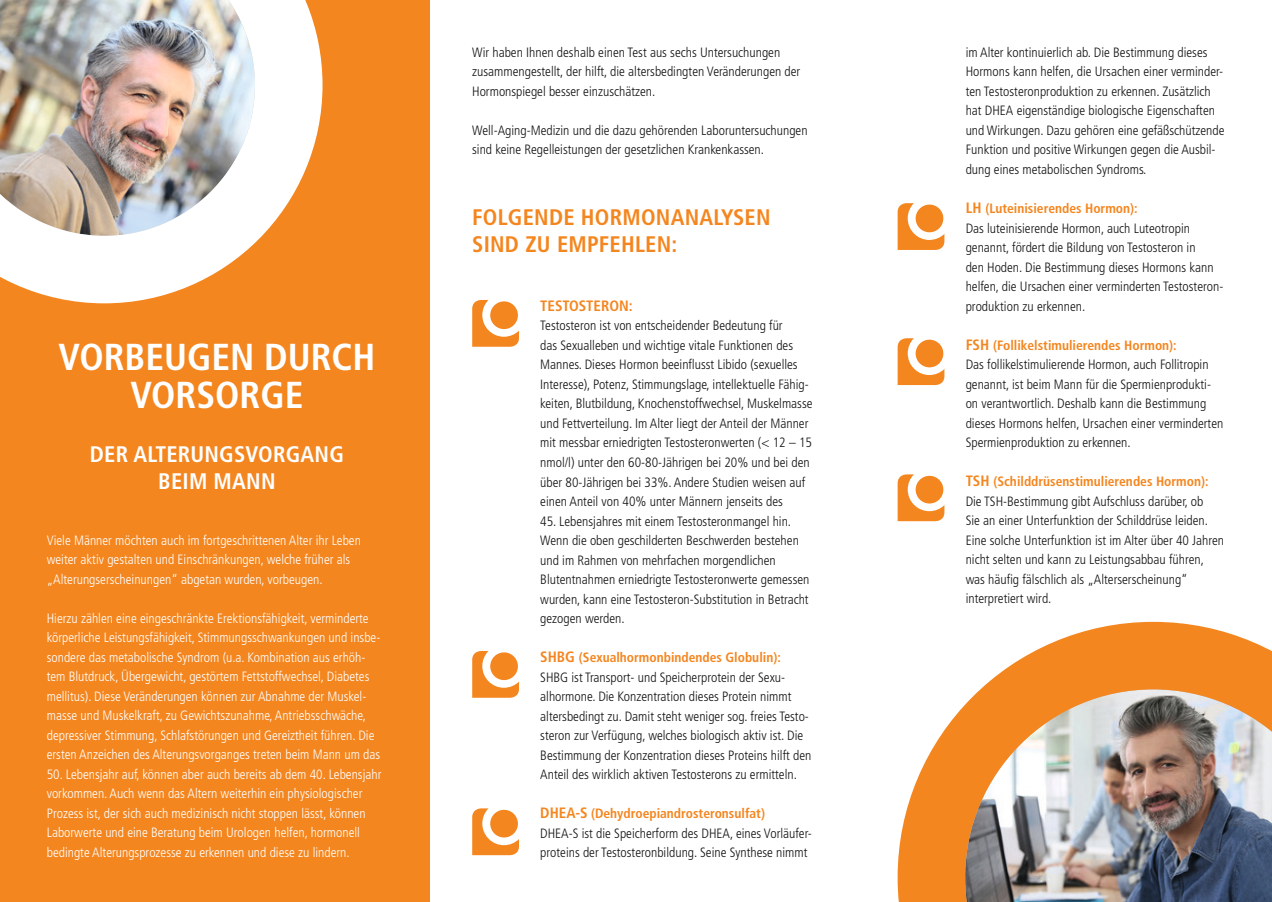
<style>
.page{position:relative;width:1272px;height:902px;background:#fff}
.page>*{position:absolute;margin:0;border:0;box-sizing:border-box;transform-origin:0 0}
.t1{font:700 condensed 37.5px/37.5px "Frutiger LT Std";color:#fff;text-align:center}
.t2{font:700 condensed 22.5px/27px "Frutiger LT Std";letter-spacing:.01em;color:#f4861f}
.t3{font:700 condensed 22.5px/27px "Frutiger LT Std";letter-spacing:.01em;color:#fff;text-align:center}
.t4{font:700 condensed 15px "Frutiger LT Std";color:#f4861f}
.t5{font:300 condensed 13.5px/19.5px "Frutiger LT Std";color:#131413}
.t6{font:300 condensed 13.5px/19.5px "Frutiger LT Std";color:#fff}
.s1{font-weight:700;font-size:15px;color:#f4861f}
.s2{font-weight:700;color:#f4861f}
</style>
<div class="page">
<div style="left:0;top:0;width:429px;height:901px;background:#f4861f"></div>
<img style="left:0;top:0;width:323px;height:304px">
<img style="left:897px;top:621px;width:374px;height:280px">
<svg style="left:897px;top:338px;width:47px;height:47px"></svg>
<div style="left:915px;top:339px;width:28px;height:28px;background:#f4861f;border-radius:50%"></div>
<svg style="left:897px;top:474px;width:47px;height:47px"></svg>
<div style="left:915px;top:476px;width:28px;height:27px;background:#f4861f;border-radius:50%"></div>
<svg style="left:472px;top:300px;width:47px;height:47px"></svg>
<div style="left:490px;top:301px;width:28px;height:28px;background:#f4861f;border-radius:50%"></div>
<svg style="left:472px;top:651px;width:47px;height:46px"></svg>
<div style="left:490px;top:652px;width:28px;height:28px;background:#f4861f;border-radius:50%"></div>
<svg style="left:472px;top:808px;width:47px;height:47px"></svg>
<div style="left:490px;top:809px;width:28px;height:28px;background:#f4861f;border-radius:50%"></div>
<svg style="left:897px;top:203px;width:47px;height:47px"></svg>
<div style="left:915px;top:204px;width:28px;height:28px;background:#f4861f;border-radius:50%"></div>
<h1 class="t1" style="left:58px;top:339px;width:318px">VORBEUGEN DURCH<br>VORSORGE</h1>
<h2 class="t3" style="left:90px;top:440px;width:255px">DER ALTERUNGSVORGANG<br>BEIM MANN</h2>
<p class="t6" style="left:47px;top:530px;width:316px">Viele Männer möchten auch im fortgeschrittenen Alter ihr Leben weiter aktiv gestalten und Einschränkungen, welche früher als „Alterungserscheinungen“ abgetan wurden, vorbeugen.</p>
<p class="t6" style="left:47px;top:608px;width:335px">Hierzu zählen eine eingeschränkte Erektionsfähigkeit, verminderte körperliche Leistungsfähigkeit, Stimmungsschwankungen und insbe&shy;sondere das metabolische Syndrom (u.a. Kombination aus erhöh&shy;tem Blutdruck, Übergewicht, gestörtem Fettstoffwechsel, Diabetes mellitus). Diese Veränderungen können zur Abnahme der Muskel&shy;masse und Muskelkraft, zu Gewichtszunahme, Antriebsschwäche, depressiver Stimmung, Schlafstörungen und Gereiztheit führen. Die ersten Anzeichen des Alterungsvorganges treten beim Mann um das</p>
<p class="t6" style="left:47px;top:764px;width:336px">50. Lebensjahr auf, können aber auch bereits ab dem 40. Lebensjahr vorkommen. Auch wenn das Altern weiterhin ein physiologischer Prozess ist, der sich auch medizinisch nicht stoppen lässt, können Laborwerte und eine Beratung beim Urologen helfen, hormonell bedingte Alterungsprozesse zu erkennen und diese zu lindern.</p>
<p class="t5" style="left:472px;top:43px;width:330px">Wir haben Ihnen deshalb einen Test aus sechs Untersuchungen zusammengestellt, der hilft, die altersbedingten Veränderungen der<br>Hormonspiegel besser einzuschätzen.</p>
<p class="t5" style="left:472px;top:121px;width:337px">Well-Aging-Medizin und die dazu gehörenden Laboruntersuchungen sind keine Regelleistungen der gesetzlichen Krankenkassen.</p>
<h2 class="t2" style="left:472px;top:204px;width:300px">FOLGENDE HORMONANALYSEN<br>SIND ZU EMPFEHLEN:</h2>
<p class="t4" style="left:540px;top:297px;width:94px">TESTOSTERON:</p>
<p class="t5" style="left:540px;top:316px;width:274px">Testosteron ist von entscheidender Bedeutung für<br>das Sexualleben und wichtige vitale Funktionen des Mannes. Dieses Hormon beeinflusst Libido (sexuelles Interesse), Potenz, Stimmungslage, intellektuelle Fähig&shy;keiten, Blutbildung, Knochenstoffwechsel, Muskelmasse und Fettverteilung. Im Alter liegt der Anteil der Männer mit messbar erniedrigten Testosteronwerten (&lt; 12 – 15 nmol/l) unter den 60-80-Jährigen bei 20% und bei den über 80-Jährigen bei 33%. Andere Studien weisen auf einen Anteil von 40% unter Männern jenseits des</p>
<p class="t5" style="left:540px;top:511px;width:271px">45. Lebensjahres mit einem Testosteronmangel hin.<br>Wenn die oben geschilderten Beschwerden bestehen und im Rahmen von mehrfachen morgendlichen Blutentnahmen erniedrigte Testosteronwerte gemessen wurden, kann eine Testosteron-Substitution in Betracht gezogen werden.</p>
<p class="t5" style="left:540px;top:648px;width:273px"><span class="s1">SHBG</span> <span class="s2">(Sexualhormonbindendes Globulin):<br></span>SHBG ist Transport- und Speicherprotein der Sexu&shy;alhormone. Die Konzentration dieses Protein nimmt altersbedingt zu. Damit steht weniger sog. freies Testo&shy;steron zur Verfügung, welches biologisch aktiv ist. Die Bestimmung der Konzentration dieses Proteins hilft den Anteil des wirklich aktiven Testosterons zu ermitteln.</p>
<p class="t5" style="left:540px;top:804px;width:273px"><span class="s1">DHEA-S</span> <span class="s2">(Dehydroepiandrosteronsulfat)<br></span>DHEA-S ist die Speicherform des DHEA, eines Vorläufer&shy;proteins der Testosteronbildung. Seine Synthese nimmt</p>
<p class="t5" style="left:965px;top:43px;width:260px">im Alter kontinuierlich ab. Die Bestimmung dieses Hormons kann helfen, die Ursachen einer verminder&shy;ten Testosteronproduktion zu erkennen. Zusätzlich hat DHEA eigenständige biologische Eigenschaften und Wirkungen. Dazu gehören eine gefäßschützende Funktion und positive Wirkungen gegen die Ausbil&shy;dung eines metabolischen Syndroms.</p>
<p class="t5" style="left:965px;top:199px;width:259px"><span class="s1">LH</span> <span class="s2">(Luteinisierendes Hormon):<br></span>Das luteinisierende Hormon, auch Luteotropin genannt, fördert die Bildung von Testosteron in<br>den Hoden. Die Bestimmung dieses Hormons kann helfen, die Ursachen einer verminderten Testosteron&shy;produktion zu erkennen.</p>
<p class="t5" style="left:965px;top:335px;width:259px"><span class="s1">FSH</span> <span class="s2">(Follikelstimulierendes Hormon):<br></span>Das follikelstimulierende Hormon, auch Follitropin genannt, ist beim Mann für die Spermienprodukti&shy;on verantwortlich. Deshalb kann die Bestimmung dieses Hormons helfen, Ursachen einer verminderten Spermienproduktion zu erkennen.</p>
<p class="t5" style="left:965px;top:472px;width:260px"><span class="s1">TSH</span> <span class="s2">(Schilddrüsenstimulierendes Hormon):<br></span>Die TSH-Bestimmung gibt Aufschluss darüber, ob<br>Sie an einer Unterfunktion der Schilddrüse leiden.<br>Eine solche Unterfunktion ist im Alter über 40 Jahren nicht selten und kann zu Leistungsabbau führen, was häufig fälschlich als „Alterserscheinung“ interpretiert wird.</p>
</div>
